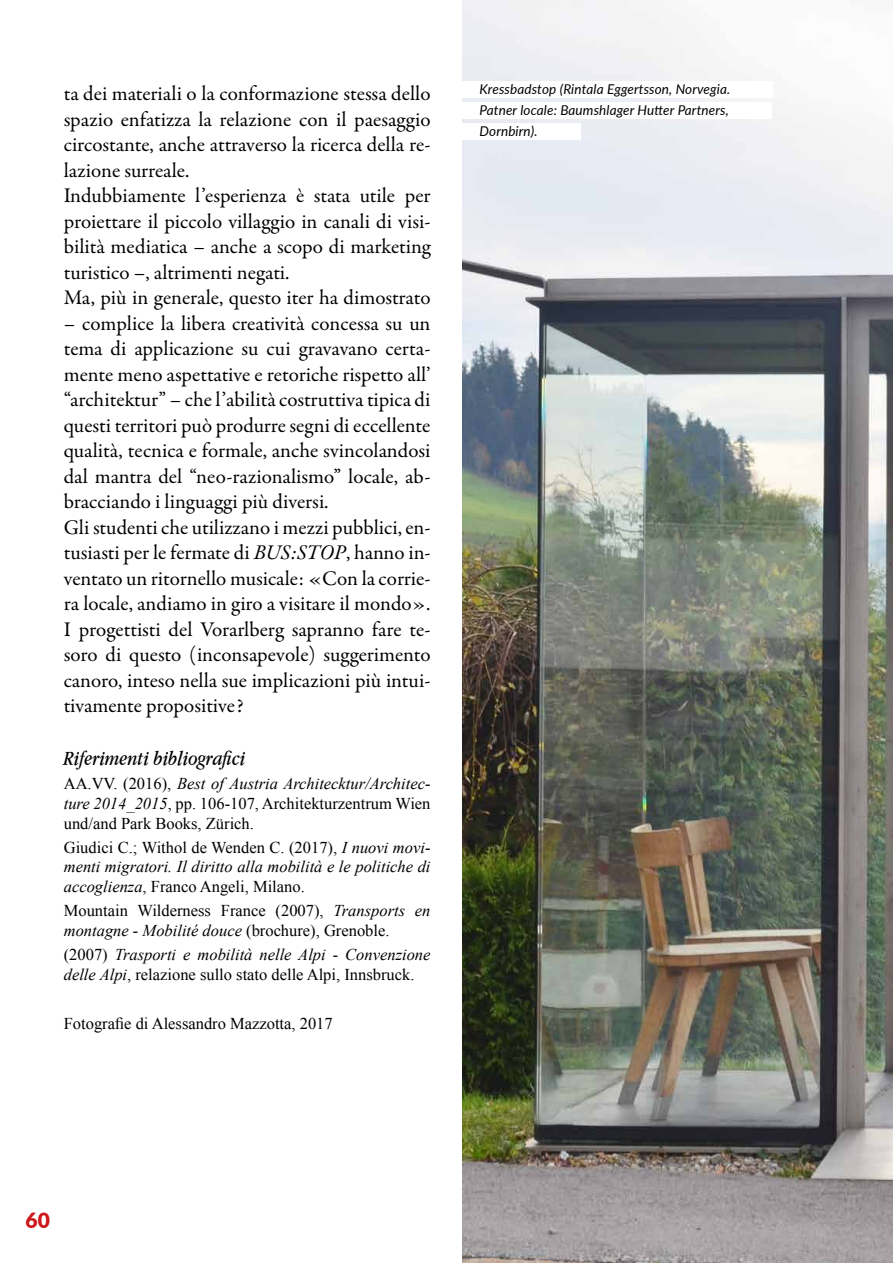
<style>
.page{position:relative;width:893px;height:1263px;background:#fff}
.page>*{position:absolute;margin:0;border:0;box-sizing:border-box;transform-origin:0 0}
.t1{font:21px/25.5px "Garamond Premr Pro";color:#000}
.t2{font:italic 21px "Apple Garamond";color:#000}
.t3{font:900 21px "Lato";color:#cd171a}
.t4{font:16.5px/19.8px "Times New Roman";color:#000;text-align:justify}
.t5{font:italic 16.5px/19.8px "Times New Roman";color:#000;text-align:justify}
.t6{font:italic 13.5px/21px "Lato";letter-spacing:.01em;color:#000;text-align:justify}
.s1{font-style:italic}
.s2{font-style:normal}
</style>
<div class="page">
<img style="left:462px;top:0;width:431px;height:1263px">
<div style="left:437px;top:82px;width:336px;height:16px;background:#fff"></div>
<div style="left:437px;top:103px;width:334px;height:16px;background:#fff"></div>
<div style="left:437px;top:124px;width:143px;height:16px;background:#fff"></div>
<p class="t1" style="left:64px;top:81px;width:368px">ta dei materiali o la conformazione stessa dello spazio enfatizza la relazione con il paesaggio circostante, anche attraverso la ricerca della re&shy;lazione surreale.<br>Indubbiamente l’esperienza è stata utile per proiettare il piccolo villaggio in canali di visi&shy;bilità mediatica – anche a scopo di marketing turistico –, altrimenti negati.<br>Ma, più in generale, questo iter ha dimostrato</p>
<p class="t1" style="left:64px;top:311px;width:368px">– complice la libera creatività concessa su un tema di applicazione su cui gravavano certa&shy;mente meno aspettative e retoriche rispetto all’ “architektur” – che l’abilità costruttiva tipica di questi territori può produrre segni di eccellente qualità, tecnica e formale, anche svincolandosi dal mantra del “neo-razionalismo” locale, ab&shy;bracciando i linguaggi più diversi.<br>Gli studenti che utilizzano i mezzi pubblici, en&shy;tusiasti per le fermate di <span class="s1">BUS:STOP</span>, hanno in&shy;ventato un ritornello musicale: «Con la corrie&shy;ra locale, andiamo in giro a visitare il mondo».<br>I progettisti del Vorarlberg sapranno fare te&shy;soro di questo (inconsapevole) suggerimento canoro, inteso nella sue implicazioni più intui&shy;tivamente propositive?</p>
<p class="t2" style="left:64px;top:746px;width:183px">Riferimenti bibliografici</p>
<p class="t4" style="left:64px;top:773px;width:368px">AA.VV. (2016), <span class="s1">Best of Austria Architecktur/Architec&shy;ture 2014_2015</span>, pp. 106-107, Architekturzentrum Wien und/and Park Books, Zürich.</p>
<p class="t5" style="left:64px;top:837px;width:368px"><span class="s2">Giudici C.; Withol de Wenden C. (2017),</span> I nuovi movi&shy;menti migratori. Il diritto alla mobilità e le politiche di accoglienza<span class="s2">, Franco Angeli, Milano.</span></p>
<p class="t4" style="left:64px;top:900px;width:368px">Mountain Wilderness France (2007), <span class="s1">Transports en montagne - Mobilité douce</span> (brochure), Grenoble.</p>
<p class="t5" style="left:64px;top:944px;width:368px"><span class="s2">(2007)</span> Trasporti e mobilità nelle Alpi - Convenzione delle Alpi<span class="s2">, relazione sullo stato delle Alpi, Innsbruck.</span></p>
<p class="t4" style="left:64px;top:1014px;width:271px">Fotografie di Alessandro Mazzotta, 2017</p>
<p class="t6" style="left:480px;top:78px;width:252px">Kressbadstop (Rintala Eggertsson, Norvegia.<br>Patner locale: Baumshlager Hutter Partners, Dornbirn).</p>
<p class="t3" style="left:26px;top:1204px;width:26px">60</p>
</div>
